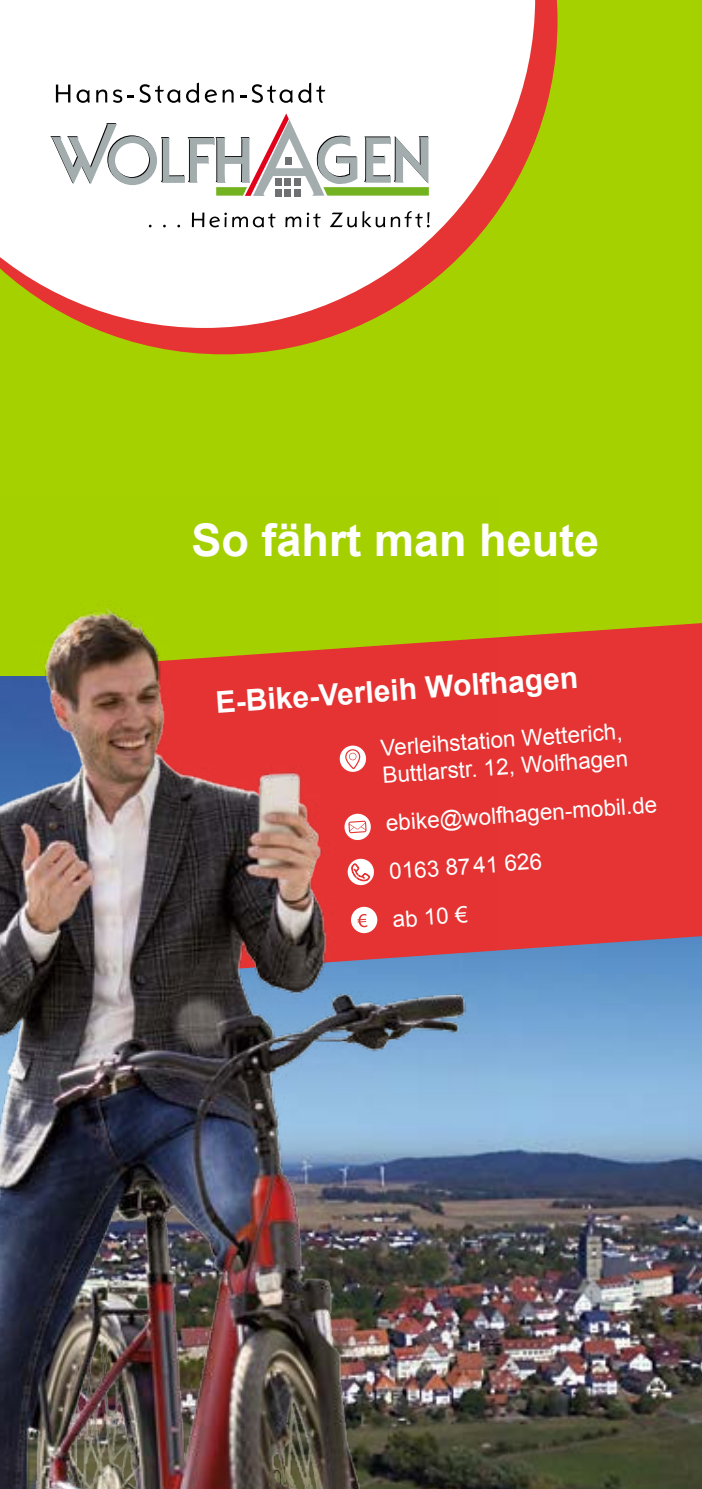
<style>
.page{position:relative;width:702px;height:1489px;background:#fff}
.page>*{position:absolute;margin:0;border:0;box-sizing:border-box;transform-origin:0 0}
.t1{font:700 45px "Arial";color:#fff}
.t2{font:700 30px "Arial";color:#fff}
.t3{font:22.5px/48.2px "Arial";color:#fff}
</style>
<div class="page">
<div style="left:0;top:0;width:702px;height:677px;background:#a6d100"></div>
<img style="left:496px;top:973px;width:206px;height:515px">
<svg style="left:94px;top:0;width:463px;height:354px"></svg>
<svg style="left:0;top:0;width:535px;height:328px;background:#f2e6cf"></svg>
<svg style="left:56px;top:85px;width:14px;height:17px"></svg>
<svg style="left:77px;top:89px;width:13px;height:14px"></svg>
<svg style="left:96px;top:89px;width:11px;height:13px"></svg>
<svg style="left:113px;top:83px;width:86px;height:20px;background:#c5c5c5"></svg>
<svg style="left:205px;top:89px;width:28px;height:14px"></svg>
<svg style="left:240px;top:83px;width:85px;height:20px;background:#c6c6c6"></svg>
<svg style="left:192px;top:212px;width:84px;height:15px"></svg>
<svg style="left:285px;top:216px;width:16px;height:11px"></svg>
<svg style="left:307px;top:212px;width:14px;height:15px"></svg>
<svg style="left:330px;top:211px;width:55px;height:16px"></svg>
<svg style="left:391px;top:211px;width:38px;height:16px"></svg>
<div style="left:276px;top:189px;width:6px;height:8px;background:#6f7072"></div>
<div style="left:285px;top:189px;width:6px;height:8px;background:#6f7072"></div>
<div style="left:295px;top:189px;width:6px;height:8px;background:#6f7072"></div>
<svg style="left:50px;top:113px;width:379px;height:83px;background:#dcddd9"></svg>
<svg style="left:496px;top:623px;width:206px;height:350px;background:#d73f3e"></svg>
<img style="left:0;top:608px;width:496px;height:880px">
<svg style="left:350px;top:906px;width:28px;height:27px"></svg>
<svg style="left:357px;top:913px;width:10px;height:14px"></svg>
<svg style="left:339px;top:745px;width:27px;height:27px"></svg>
<svg style="left:345px;top:749px;width:15px;height:20px"></svg>
<svg style="left:344px;top:813px;width:27px;height:27px"></svg>
<svg style="left:348px;top:820px;width:18px;height:13px"></svg>
<svg style="left:347px;top:858px;width:27px;height:27px"></svg>
<svg style="left:351px;top:863px;width:19px;height:18px"></svg>
<h1 class="t1" style="left:191px;top:523px;width:409px">So fährt man heute</h1>
<h2 class="t2" style="left:215px;top:691px;width:364px;rotate:-4deg">E-Bike-Verleih Wolfhagen</h2>
<p class="t3" style="left:380px;top:736px;width:247px;line-height:27px;rotate:-4deg">Verleihstation Wetterich,<br>Buttlarstr. 12, Wolfhagen</p>
<p class="t3" style="left:384px;top:801px;width:273px;rotate:-4deg">ebike@wolfhagen-mobil.de<br>0163 87 41 626<br>ab 10 €</p>
</div>
